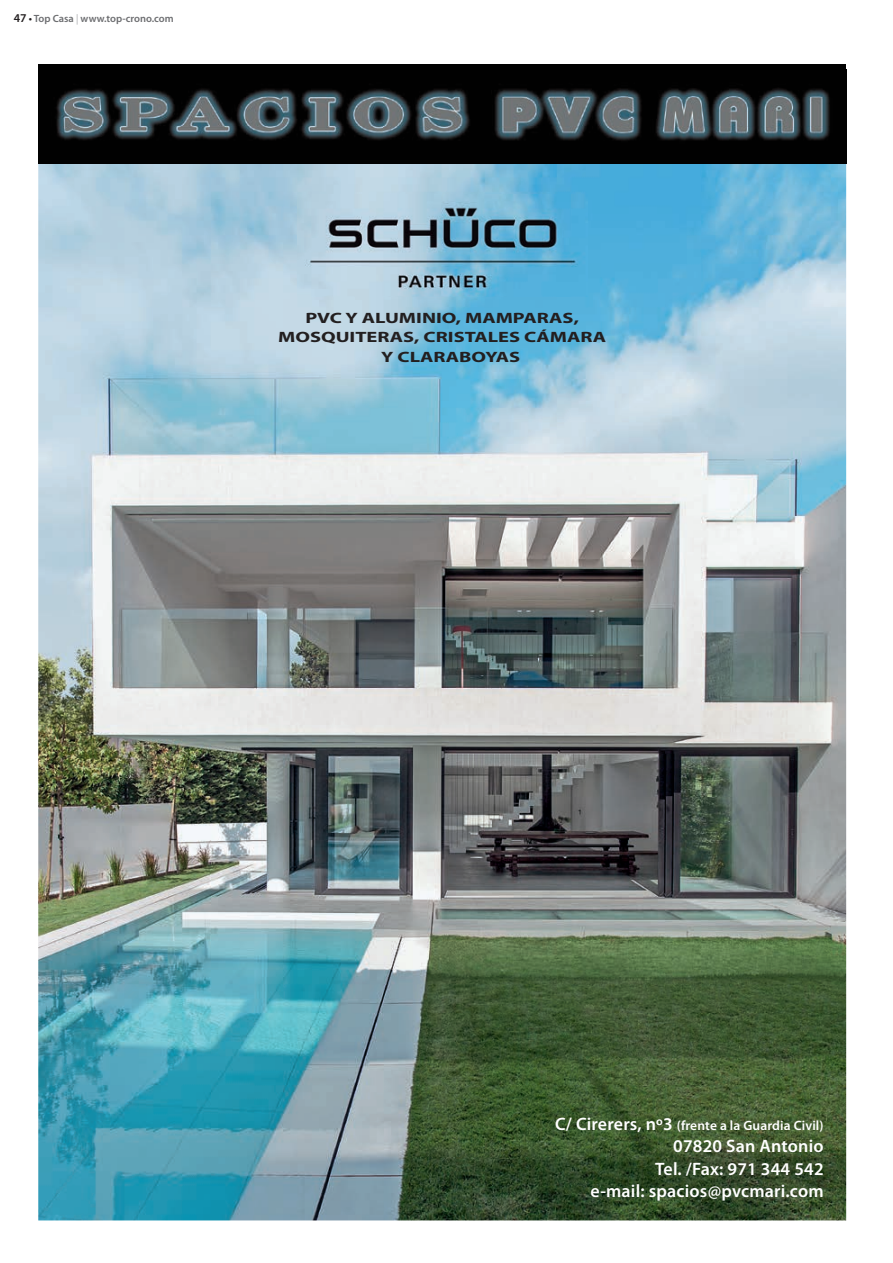
<style>
.page{position:relative;width:893px;height:1263px;background:#fff}
.page>*{position:absolute;margin:0;border:0;box-sizing:border-box;transform-origin:0 0}
.t1{font:600 18px/22.5px "Myriad Pro";letter-spacing:.01em;color:#fff;text-align:right}
.t2{font:700 15px "Myriad Pro";color:#231f20;scale:1.36 1}
.t3{font:600 13.5px "Myriad Pro";letter-spacing:.01em;color:#fff}
.t4{font:600 10.5px "Myriad Pro";color:#6c6d70}
.s1{font-size:12px;color:#231f20}
.s2{color:#231f20}
.s3{font-family:"Frutiger LT Std";font-weight:300;font-stretch:condensed;color:#939598}
.s4{font-size:18px}
</style>
<div class="page">
<img style="left:38px;top:164px;width:808px;height:1056px">
<svg style="left:38px;top:64px;width:808px;height:100px;background:#1f2427"></svg>
<img style="left:297px;top:195px;width:290px;height:102px">
<p class="t4" style="left:14px;top:13px;width:161px"><span class="s1">47</span> <span class="s2">•</span> Top Casa <span class="s3">|</span> www.top-crono.com</p>
<p class="t2" style="left:305px;top:308px;width:203px">PVC Y ALUMINIO, MAMPARAS,</p>
<p class="t2" style="left:278px;top:327px;width:243px">MOSQUITERAS, CRISTALES CÁMARA</p>
<p class="t2" style="left:381px;top:347px;width:104px">Y CLARABOYAS</p>
<p class="t3" style="left:555px;top:1118px;width:270px"><span class="s4">C/ Cirerers, nº3</span> (frente a la Guardia Civil)</p>
<p class="t1" style="left:590px;top:1135px;width:235px">07820 San Antonio<br>Tel. /Fax: 971 344 542<br>e-mail: spacios@pvcmari.com</p>
</div>
